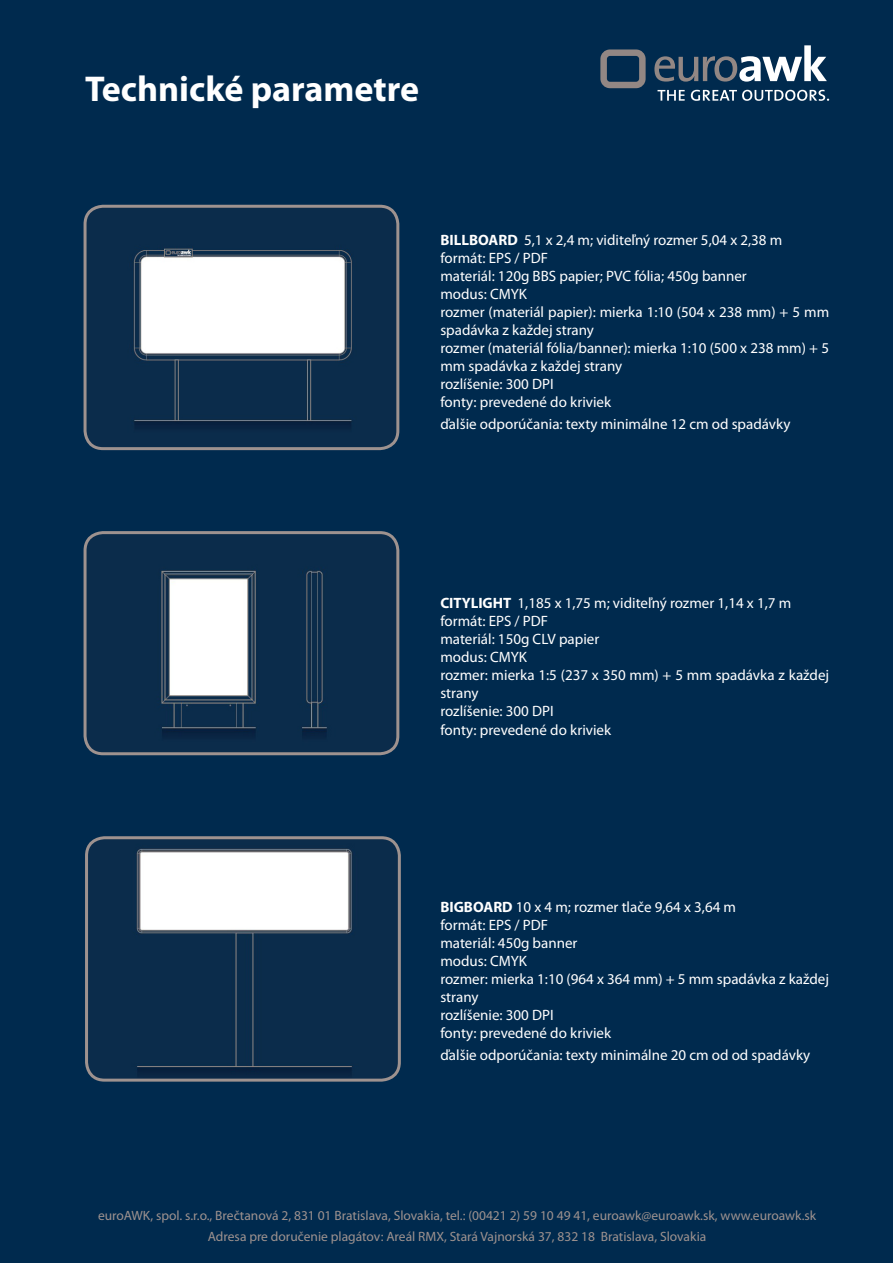
<style>
.page{position:relative;width:893px;height:1263px;background:#002a4e}
.page>*{position:absolute;margin:0;border:0;box-sizing:border-box;transform-origin:0 0}
.t1{font:700 36px "Myriad Pro";color:#fff}
.t2{font:15px/18px "Myriad Pro";color:#fff}
.t3{font:13.5px "Myriad Pro";color:#9e928f}
.s1{font-weight:700}
</style>
<div class="page">
<img style="left:85px;top:206px;width:313px;height:243px">
<div style="left:84px;top:205px;width:315px;height:245px;border:3px solid #9e928f;border-radius:18px"></div>
<img style="left:85px;top:533px;width:313px;height:221px">
<div style="left:84px;top:531px;width:315px;height:224px;border:3px solid #9e928f;border-radius:18px"></div>
<img style="left:89px;top:840px;width:308px;height:238px">
<div style="left:85px;top:836px;width:316px;height:246px;border:3px solid #9e928f;border-radius:18px"></div>
<svg style="left:654px;top:45px;width:173px;height:37px"></svg>
<svg style="left:657px;top:90px;width:172px;height:11px"></svg>
<svg style="left:600px;top:49px;width:46px;height:39px"></svg>
<p class="t1" style="left:85px;top:65px;width:336px">Technické parametre</p>
<p class="t2" style="left:440px;top:231px;width:343px"><span class="s1">BILLBOARD</span> 5,1 x 2,4 m; viditeľný rozmer 5,04 x 2,38 m</p>
<p class="t2" style="left:440px;top:249px;width:109px">formát: EPS / PDF</p>
<p class="t2" style="left:440px;top:267px;width:308px">materiál: 120g BBS papier; PVC fólia; 450g banner</p>
<p class="t2" style="left:440px;top:285px;width:88px">modus: CMYK</p>
<p class="t2" style="left:440px;top:303px;width:390px">rozmer (materiál papier): mierka 1:10 (504 x 238 mm) + 5 mm spadávka z každej strany</p>
<p class="t2" style="left:440px;top:339px;width:390px">rozmer (materiál fólia/banner): mierka 1:10 (500 x 238 mm) + 5 mm spadávka z každej strany</p>
<p class="t2" style="left:440px;top:375px;width:115px">rozlíšenie: 300 DPI</p>
<p class="t2" style="left:440px;top:393px;width:172px">fonty: prevedené do kriviek</p>
<p class="t2" style="left:440px;top:414px;width:352px">ďalšie odporúčania: texty minimálne 12 cm od spadávky</p>
<p class="t2" style="left:440px;top:593px;width:352px"><span class="s1">CITYLIGHT</span> 1,185 x 1,75 m; viditeľný rozmer 1,14 x 1,7 m</p>
<p class="t2" style="left:440px;top:611px;width:109px">formát: EPS / PDF</p>
<p class="t2" style="left:440px;top:629px;width:160px">materiál: 150g CLV papier</p>
<p class="t2" style="left:440px;top:647px;width:88px">modus: CMYK</p>
<p class="t2" style="left:440px;top:665px;width:390px">rozmer: mierka 1:5 (237 x 350 mm) + 5 mm spadávka z každej strany</p>
<p class="t2" style="left:440px;top:701px;width:115px">rozlíšenie: 300 DPI</p>
<p class="t2" style="left:440px;top:721px;width:172px">fonty: prevedené do kriviek</p>
<p class="t2" style="left:440px;top:898px;width:297px"><span class="s1">BIGBOARD</span> 10 x 4 m; rozmer tlače 9,64 x 3,64 m</p>
<p class="t2" style="left:440px;top:916px;width:109px">formát: EPS / PDF</p>
<p class="t2" style="left:440px;top:934px;width:139px">materiál: 450g banner</p>
<p class="t2" style="left:440px;top:952px;width:88px">modus: CMYK</p>
<p class="t2" style="left:440px;top:970px;width:390px">rozmer: mierka 1:10 (964 x 364 mm) + 5 mm spadávka z každej strany</p>
<p class="t2" style="left:440px;top:1006px;width:115px">rozlíšenie: 300 DPI</p>
<p class="t2" style="left:440px;top:1024px;width:172px">fonty: prevedené do kriviek</p>
<p class="t2" style="left:440px;top:1046px;width:371px">ďalšie odporúčania: texty minimálne 20 cm od od spadávky</p>
<p class="t3" style="left:98px;top:1207px;width:720px">euroAWK, spol. s.r.o., Brečtanová 2, 831 01 Bratislava, Slovakia, tel.: (00421 2) 59 10 49 41, euroawk@euroawk.sk, www.euroawk.sk</p>
<p class="t3" style="left:208px;top:1228px;width:500px">Adresa pre doručenie plagátov: Areál RMX, Stará Vajnorská 37, 832 18 Bratislava, Slovakia</p>
</div>
